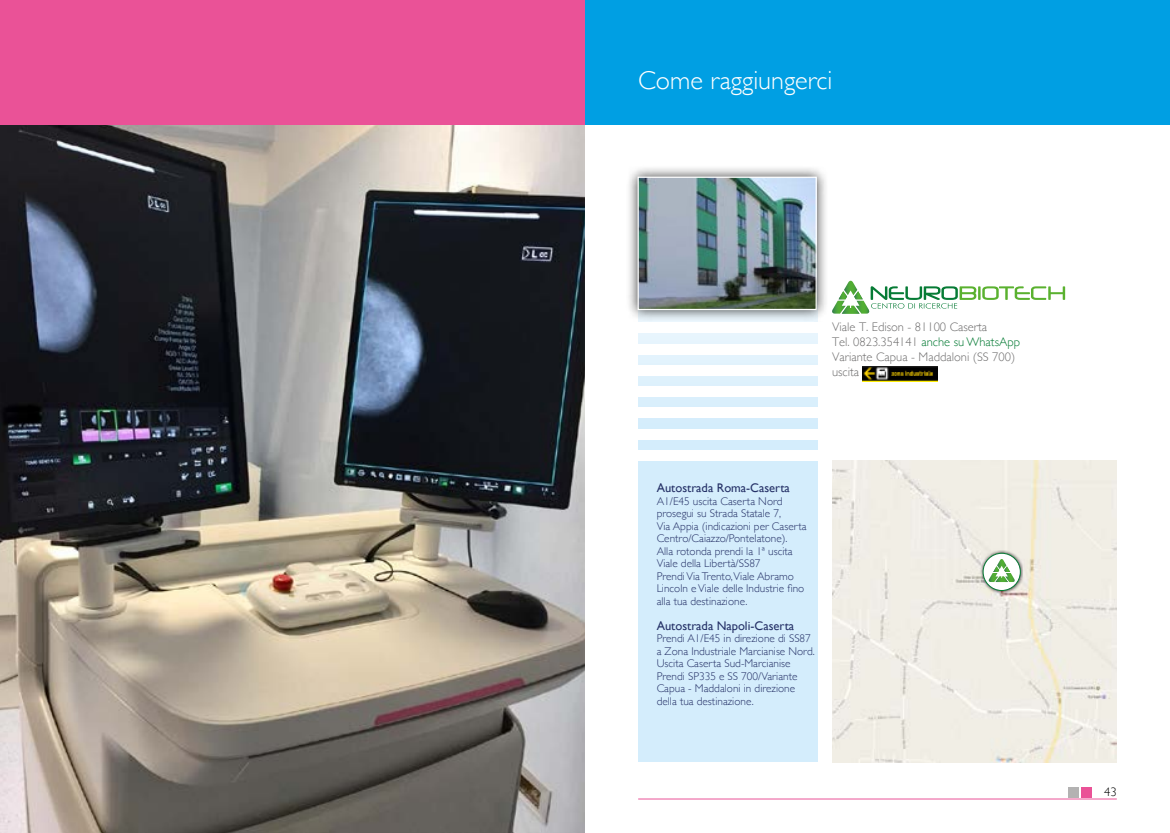
<style>
.page{position:relative;width:1170px;height:833px;background:#fff}
.page>*{position:absolute;margin:0;border:0;box-sizing:border-box;transform-origin:0 0}
.t1{font:300 26.25px "Gill Sans";color:#fff}
.t2{font:300 12.5px/15px "Gill Sans";color:#706f6f}
.t3{font:12.5px "Gill Sans";color:#253167}
.t4{font:300 12.5px "Gill Sans";color:#000}
.t5{font:300 11.25px/12.5px "Gill Sans";color:#253167}
.s1{color:#067b35}
</style>
<div class="page">
<hr style="left:638px;top:798px;width:478px;height:1px;background:#ea5297">
<div style="left:1080px;top:787px;width:11px;height:10px;background:#ea5297"></div>
<div style="left:1067px;top:787px;width:11px;height:10px;background:#b3b2b2"></div>
<img style="left:0;top:124px;width:585px;height:709px">
<div style="left:0;top:0;width:602px;height:124px;background:#ea5297"></div>
<div style="left:585px;top:0;width:584px;height:124px;background:#009fe3"></div>
<div style="left:638px;top:243px;width:179px;height:519px;background:#d4edfc"></div>
<div style="left:625px;top:164px;width:203px;height:158px;background:#000;opacity:.75"></div>
<img style="left:639px;top:179px;width:175px;height:129px">
<div style="left:637px;top:177px;width:179px;height:133px;border:1px solid #fff"></div>
<img style="left:862px;top:366px;width:75px;height:15px">
<img style="left:832px;top:461px;width:284px;height:301px">
<div style="left:638px;top:344px;width:179px;height:10px;background:#fff"></div>
<div style="left:638px;top:365px;width:179px;height:11px;background:#fff"></div>
<div style="left:638px;top:386px;width:179px;height:11px;background:#fff"></div>
<div style="left:638px;top:429px;width:179px;height:10px;background:#fff"></div>
<div style="left:638px;top:322px;width:179px;height:11px;background:#fff"></div>
<div style="left:638px;top:407px;width:179px;height:11px;background:#fff"></div>
<div style="left:637px;top:450px;width:180px;height:11px;background:#fff"></div>
<div style="left:979px;top:550px;width:44px;height:43px;background:#000;opacity:.75"></div>
<div style="left:983px;top:553px;width:37px;height:37px;background:#fff;border-radius:50%"></div>
<div style="left:982px;top:553px;width:38px;height:38px;border:1px solid #067b35;border-radius:50%"></div>
<svg style="left:832px;top:281px;width:233px;height:33px"></svg>
<svg style="left:988px;top:559px;width:26px;height:23px"></svg>
<h1 class="t1" style="left:638px;top:60px;width:196px">Come raggiungerci</h1>
<p class="t2" style="left:832px;top:319px;width:190px">Viale T. Edison - 81100 Caserta<br>Tel. 0823.354141 <span class="s1">anche su WhatsApp<br></span>Variante Capua - Maddaloni (SS 700) uscita</p>
<p class="t3" style="left:656px;top:480px;width:135px">Autostrada Roma-Caserta</p>
<p class="t5" style="left:656px;top:494px;width:151px">A1/E45 uscita Caserta Nord prosegui su Strada Statale 7,<br>Via Appia (indicazioni per Caserta<br>Centro/Caiazzo/Pontelatone).<br>Alla rotonda prendi la 1ª uscita<br>Viale della Libertà/SS87<br>Prendi Via Trento,Viale Abramo<br>Lincoln e Viale delle Industrie fino alla tua destinazione.</p>
<p class="t3" style="left:656px;top:618px;width:139px">Autostrada Napoli-Caserta</p>
<p class="t5" style="left:656px;top:631px;width:159px">Prendi A1/E45 in direzione di SS87 a Zona Industriale Marcianise Nord.<br>Uscita Caserta Sud-Marcianise<br>Prendi SP335 e SS 700/Variante<br>Capua - Maddaloni in direzione della tua destinazione.</p>
<p class="t4" style="left:1104px;top:782px;width:14px">43</p>
</div>
